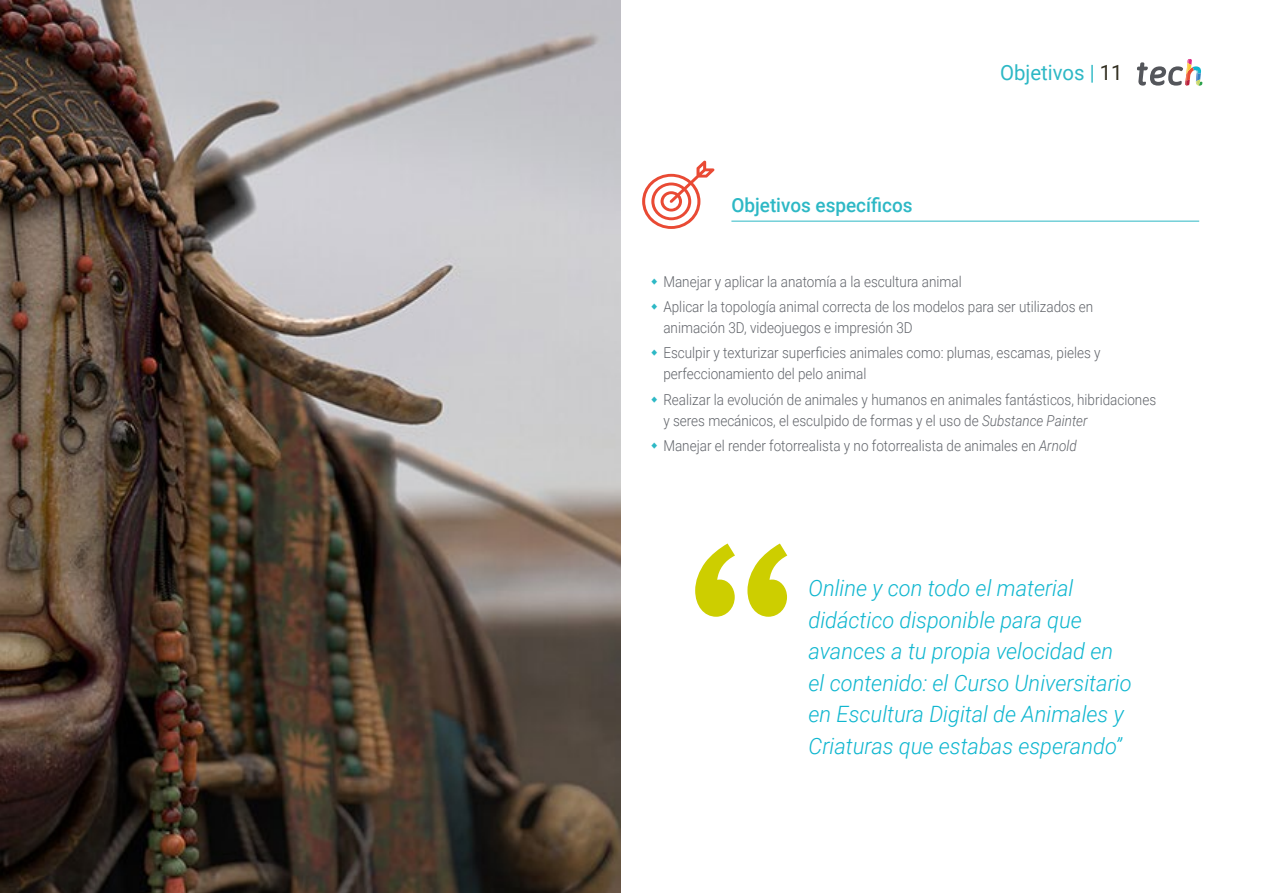
<style>
.page{position:relative;width:1263px;height:893px;background:#fff}
.page>*{position:absolute;margin:0;border:0;box-sizing:border-box;transform-origin:0 0}
.t1{font:italic 300 22.5px/31.5px "Roboto";color:#0fb6cf}
.t2{font:21px "Roboto";color:#2db8c5}
.t3{font:500 19.5px "Roboto";color:#2db8c5}
.t4{font:300 15px/25.2px "Roboto";color:#61646a;scale:.9 1}
.s1{color:#312e20}
.s2{font-style:italic}
</style>
<div class="page">
<hr style="left:731px;top:221px;width:468px;height:1px;background:#2db8c5">
<svg style="left:642px;top:161px;width:72px;height:68px"></svg>
<img style="left:0;top:0;width:621px;height:893px">
<svg style="left:1137px;top:59px;width:65px;height:27px"></svg>
<svg style="left:695px;top:543px;width:92px;height:74px"></svg>
<h3 class="t3" style="left:731px;top:192px;width:183px">Objetivos específicos</h3>
<h2 class="t2" style="left:1000px;top:57px;width:124px">Objetivos | <span class="s1">11</span></h2>
<p class="t4" style="left:663px;top:268px;width:479px">Manejar y aplicar la anatomía a la escultura animal<br>Aplicar la topología animal correcta de los modelos para ser utilizados en</p>
<p class="t4" style="left:663px;top:315px;width:487px">animación 3D, videojuegos e impresión 3D<br>Esculpir y texturizar superficies animales como: plumas, escamas, pieles y</p>
<p class="t4" style="left:663px;top:361px;width:549px">perfeccionamiento del pelo animal<br>Realizar la evolución de animales y humanos en animales fantásticos, hibridaciones</p>
<p class="t4" style="left:663px;top:407px;width:473px">y seres mecánicos, el esculpido de formas y el uso de <span class="s2">Substance Painter<br></span>Manejar el render fotorrealista y no fotorrealista de animales en <span class="s2">Arnold</span></p>
<h1 class="t1" style="left:808px;top:572px;width:325px">Online y con todo el material didáctico disponible para que avances a tu propia velocidad en el contenido: el Curso Universitario en Escultura Digital de Animales y<br>Criaturas que estabas esperando”</h1>
</div>
